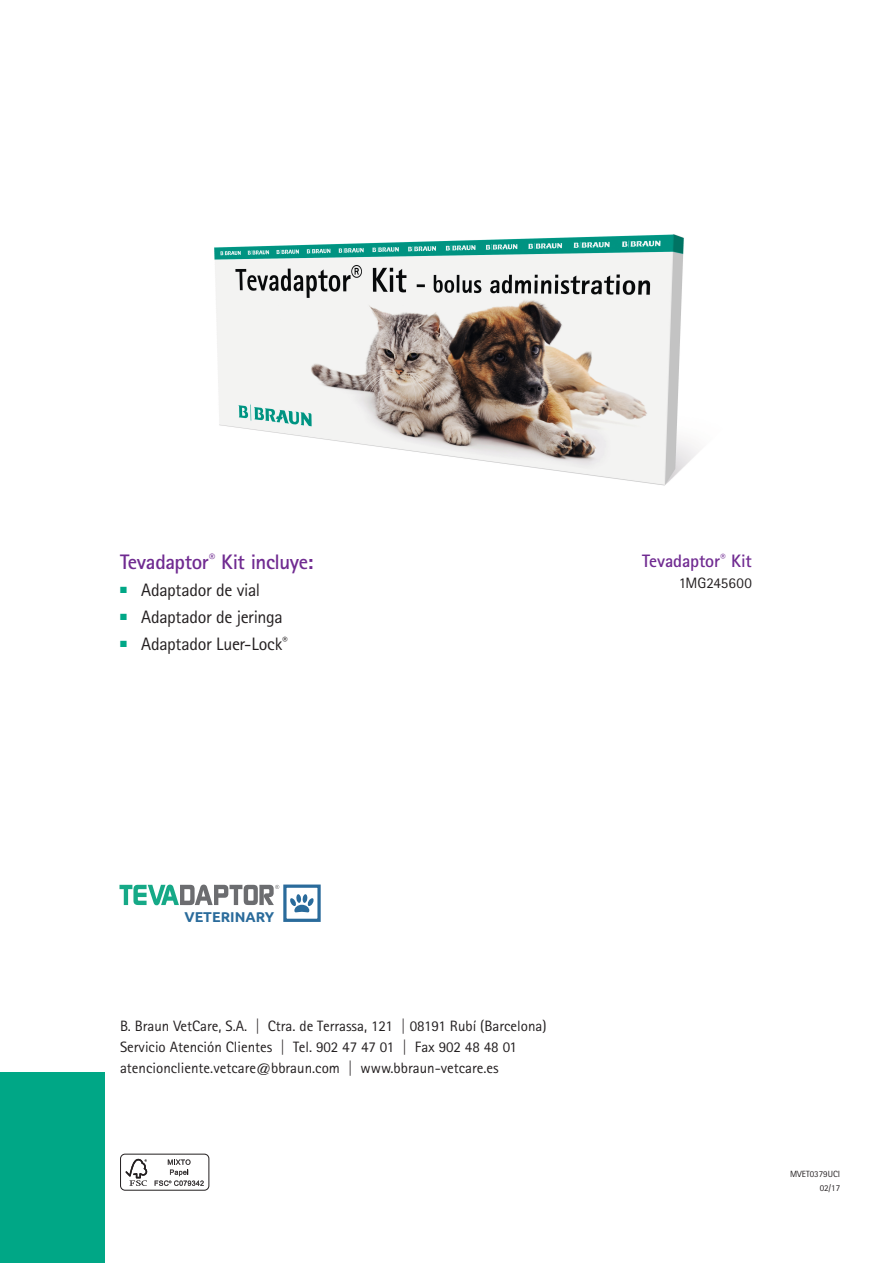
<style>
.page{position:relative;width:893px;height:1263px;background:#fff}
.page>*{position:absolute;margin:0;border:0;box-sizing:border-box;transform-origin:0 0}
.t1{font:700 21px "Rotis Sans Serif Pro";letter-spacing:-.02em;color:#702b91}
.t2{font:18px "Rotis Sans Serif Pro";letter-spacing:-.02em;color:#231f20}
.t3{font:700 18px "Rotis Sans Serif Pro";letter-spacing:-.005em;color:#702b91}
.t4{font:15px/21px "Rotis Sans Serif Pro";color:#231f20}
.t5{font:700 14.25px "Ubuntu";color:#2a6b9b}
.t6{font:9px/13.5px "Rotis Sans Serif Pro";color:#231f20;text-align:right}
</style>
<div class="page">
<svg style="left:120px;top:1153px;width:89px;height:38px"></svg>
<div style="left:0;top:1073px;width:104px;height:190px;background:#00a786"></div>
<img style="left:214px;top:234px;width:485px;height:252px">
<svg style="left:119px;top:884px;width:160px;height:21px"></svg>
<svg style="left:290px;top:894px;width:24px;height:19px"></svg>
<div style="left:283px;top:884px;width:38px;height:38px;border:3px solid #2a6b9b"></div>
<h1 class="t1" style="left:120px;top:548px;width:195px">Tevadaptor<sup>®</sup> Kit incluye:</h1>
<p class="t2" style="left:120px;top:579px;width:142px"><sup>■</sup> Adaptador de vial</p>
<p class="t2" style="left:120px;top:606px;width:164px"><sup>■</sup> Adaptador de jeringa</p>
<p class="t2" style="left:120px;top:633px;width:169px"><sup>■</sup> Adaptador Luer-Lock<sup>®</sup></p>
<p class="t3" style="left:642px;top:549px;width:111px">Tevadaptor<sup>®</sup> Kit</p>
<p class="t4" style="left:679px;top:572px;width:75px">1MG245600</p>
<p class="t5" style="left:184px;top:908px;width:91px">VETERINARY</p>
<p class="t4" style="left:120px;top:1015px;width:428px">B. Braun VetCare, S.A. | Ctra. de Terrassa, 121 | 08191 Rubí (Barcelona)<br>Servicio Atención Clientes | Tel. 902 47 47 01 | Fax 902 48 48 01 atencioncliente.vetcare@bbraun.com | www.bbraun-vetcare.es</p>
<p class="t6" style="left:790px;top:1167px;width:52px">MVET0379UCI<br>02/17</p>
</div>
